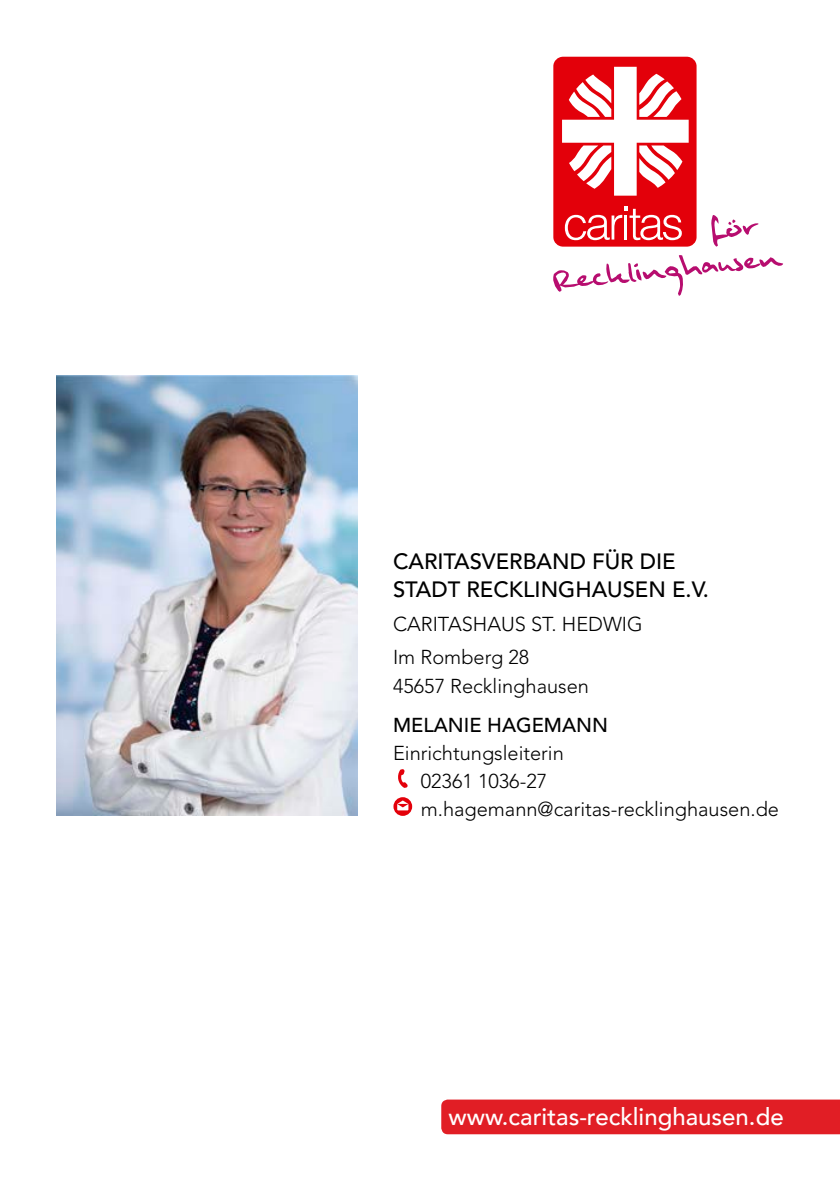
<style>
.page{position:relative;width:840px;height:1191px;background:#fff}
.page>*{position:absolute;margin:0;border:0;box-sizing:border-box;transform-origin:0 0}
.t1{font:500 24px "Avenir LT Com";color:#fff}
.t2{font:500 22px/28px "Avenir LT Std";color:#000}
.t3{font:300 20px/28px "Avenir LT Std";color:#000}
.t4{font:500 20px "Avenir LT Std";color:#000}
</style>
<div class="page">
<svg style="left:398px;top:769px;width:9px;height:19px"></svg>
<svg style="left:393px;top:797px;width:19px;height:19px"></svg>
<img style="left:57px;top:375px;width:300px;height:441px">
<div style="left:553px;top:57px;width:143px;height:190px;background:#e3000a;border-radius:10px"></div>
<svg style="left:562px;top:67px;width:126px;height:129px"></svg>
<svg style="left:564px;top:206px;width:117px;height:34px"></svg>
<svg style="left:553px;top:255px;width:229px;height:41px"></svg>
<svg style="left:711px;top:215px;width:46px;height:32px"></svg>
<div style="left:441px;top:1099px;width:398px;height:35px;background:#e11e25"></div>
<p class="t2" style="left:393px;top:548px;width:317px">CARITASVERBAND FÜR DIE<br>STADT RECKLINGHAUSEN E.V.</p>
<p class="t3" style="left:393px;top:610px;width:27px">Caritashaus</p>
<p class="t3" style="left:531px;top:610px;width:59px">St. Hedwig</p>
<p class="t3" style="left:393px;top:643px;width:197px">Im Romberg 28<br>45657 Recklinghausen</p>
<p class="t4" style="left:393px;top:713px;width:216px">M ELANIE HAGEMANN</p>
<p class="t3" style="left:420px;top:739px;width:359px;text-indent:-28px">Einrichtungsleiterin<br>02361 1036-27 m.hagemann@caritas-recklinghausen.de</p>
<p class="t1" style="left:448px;top:1102px;width:336px">www.caritas-recklinghausen.de</p>
</div>
